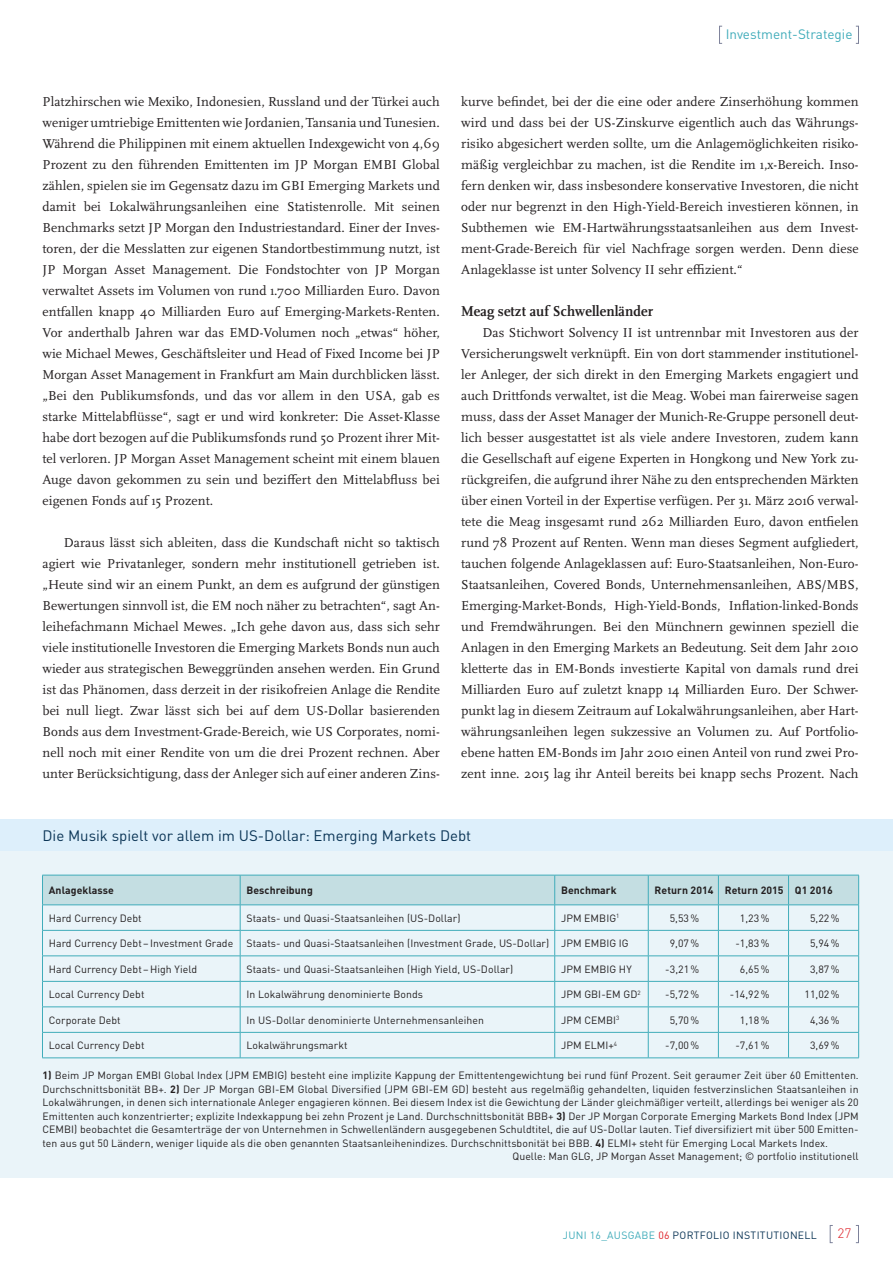
<style>
.page{position:relative;width:893px;height:1263px;background:#fff}
.page>*{position:absolute;margin:0;border:0;box-sizing:border-box;transform-origin:0 0}
.t1{font:15px "DINOT";color:#0b3556}
.t2{font:700 15px "Scala OT";letter-spacing:.005em;color:#231f20;scale:.95 1}
.t3{font:13.5px/21px "Scala OT";letter-spacing:.005em;color:#231f20;text-align:justify}
.t4{font:13.5px "DINOT";color:#40acba}
.t5{font:300 13.5px "DINOT";color:#de1e25}
.t6{font:10.5px "DINOT";letter-spacing:.005em;color:#231f20}
.t7{font:700 10.5px "DINOT";letter-spacing:.005em;color:#231f20}
.t8{font:10.5px "DINOT";letter-spacing:.03em;color:#0b3556}
.s1{font-weight:700}
.s2{color:#40acba}
.s3{color:#de1e25}
</style>
<div class="page">
<div style="left:0;top:820px;width:893px;height:358px;background:#eaf4f9"></div>
<div style="left:830px;top:1225px;width:3px;height:18px;border:1px solid #7d829a"></div>
<div style="left:856px;top:1225px;width:3px;height:18px;border:1px solid #7d829a"></div>
<div style="left:719px;top:26px;width:3px;height:18px;border:1px solid #7d829a"></div>
<div style="left:856px;top:26px;width:3px;height:18px;border:1px solid #7d829a"></div>
<div style="left:0;top:820px;width:893px;height:31px;background:#ddeffb"></div>
<svg style="left:42px;top:875px;width:817px;height:183px"></svg>
<hr style="left:42px;top:1058px;width:606px;height:1px;background:#40acba">
<hr style="left:648px;top:1058px;width:211px;height:1px;background:#40acba">
<p class="t4" style="left:726px;top:29px;width:128px">Investment-Strategie</p>
<p class="t3" style="left:43px;top:92px;width:399px">Platzhirschen wie Mexiko, Indonesien, Russland und der Türkei auch weniger umtriebige Emittenten wie Jordanien, Tansania und Tunesien.<br>Während die Philippinen mit einem aktuellen Indexgewicht von 4,69<br>Prozent zu den führenden Emittenten im JP Morgan EMBI Global zählen, spielen sie im Gegensatz dazu im GBI Emerging Markets und damit bei Lokalwährungsanleihen eine Statistenrolle. Mit seinen Benchmarks setzt JP Morgan den Industriestandard. Einer der Inves&shy;toren, der die Messlatten zur eigenen Standort bestimmung nutzt, ist JP Morgan Asset Management. Die Fondstochter von JP Morgan verwaltet Assets im Volumen von rund 1.700 Milliarden Euro. Davon entfallen knapp 40 Milliarden Euro auf Emerging-Markets-Renten.<br>Vor anderthalb Jahren war das EMD-Volumen noch „etwas“ höher, wie Michael Mewes, Geschäftsleiter und Head of Fixed Income bei JP Morgan Asset Management in Frankfurt am Main durch blicken lässt. „Bei den Publikumsfonds, und das vor allem in den USA, gab es starke Mittelabflüsse“, sagt er und wird konkreter: Die Asset-Klasse habe dort bezogen auf die Publikumsfonds rund 50 Prozent ihrer Mit&shy;tel verloren. JP Morgan Asset Management scheint mit einem blauen Auge davon gekommen zu sein und beziffert den Mittelabfluss bei eigenen Fonds auf 15 Prozent.</p>
<p class="t3" style="left:43px;top:533px;width:399px;text-indent:21px">Daraus lässt sich ableiten, dass die Kundschaft nicht so taktisch agiert wie Privatanleger, sondern mehr institutionell getrieben ist. „Heute sind wir an einem Punkt, an dem es aufgrund der günstigen Bewertungen sinnvoll ist, die EM noch näher zu betrachten“, sagt An&shy;leihefachmann Michael Mewes. „Ich gehe davon aus, dass sich sehr viele institutionelle Investoren die Emerging Markets Bonds nun auch wieder aus strategischen Beweggründen ansehen werden. Ein Grund ist das Phänomen, dass derzeit in der risikofreien Anlage die Rendite bei null liegt. Zwar lässt sich bei auf dem US-Dollar basierenden Bonds aus dem Investment-Grade-Bereich, wie US Corporates, nomi&shy;nell noch mit einer Rendite von um die drei Prozent rechnen. Aber unter Berücksichtigung, dass der Anleger sich auf einer anderen Zins-</p>
<p class="t3" style="left:461px;top:92px;width:399px">kurve befindet, bei der die eine oder andere Zinserhöhung kommen wird und dass bei der US-Zinskurve eigentlich auch das Währungs&shy;risiko abgesichert werden sollte, um die Anlagemöglich keiten risiko&shy;mäßig vergleichbar zu machen, ist die Rendite im 1,x-Bereich. Inso&shy;fern denken wir, dass insbesondere konservative Investoren, die nicht oder nur begrenzt in den High-Yield-Bereich investieren können, in Subthemen wie EM-Hartwährungsstaatsanleihen aus dem Invest&shy;ment-Grade-Bereich für viel Nachfrage sorgen werden. Denn diese Anlageklasse ist unter Solvency II sehr effizient.“</p>
<p class="t2" style="left:461px;top:304px;width:204px">Meag setzt auf Schwellenländer</p>
<p class="t3" style="left:461px;top:323px;width:399px;text-indent:21px">Das Stichwort Solvency II ist untrennbar mit Investoren aus der Versicherungswelt verknüpft. Ein von dort stammender institutionel&shy;ler Anleger, der sich direkt in den Emerging Markets engagiert und auch Drittfonds verwaltet, ist die Meag. Wobei man fairerweise sagen muss, dass der Asset Manager der Munich-Re-Gruppe personell deut&shy;lich besser ausgestattet ist als viele andere Investoren, zudem kann die Gesellschaft auf eigene Experten in Hongkong und New York zu&shy;rückgreifen, die aufgrund ihrer Nähe zu den entsprechenden Märkten über einen Vorteil in der Expertise verfügen. Per 31. März 2016 verwal&shy;tete die Meag insgesamt rund 262 Milliarden Euro, davon entfielen rund 78 Prozent auf Renten. Wenn man dieses Segment aufgliedert, tauchen folgende Anlageklassen auf: Euro-Staatsanleihen, Non-Euro-Staatsanleihen, Covered Bonds, Unternehmensanleihen, ABS/MBS, Emerging-Market-Bonds, High-Yield-Bonds, Inflation-linked-Bonds und Fremdwährungen. Bei den Münchnern gewinnen speziell die Anlagen in den Emerging Markets an Bedeutung. Seit dem Jahr 2010 kletterte das in EM-Bonds investierte Kapital von damals rund drei Milliarden Euro auf zuletzt knapp 14 Milliarden Euro. Der Schwer&shy;punkt lag in diesem Zeitraum auf Lokalwährungsanleihen, aber Hart&shy;währungsanleihen legen sukzessive an Volumen zu. Auf Portfolio&shy;ebene hatten EM-Bonds im Jahr 2010 einen Anteil von rund zwei Pro&shy;zent inne. 2015 lag ihr Anteil bereits bei knapp sechs Prozent. Nach</p>
<p class="t1" style="left:43px;top:830px;width:430px">Die Musik spielt vor allem im US-Dollar: Emerging Markets Debt</p>
<p class="t7" style="left:49px;top:884px;width:66px">Anlageklasse</p>
<p class="t7" style="left:246px;top:884px;width:68px">Beschreibung</p>
<p class="t7" style="left:561px;top:884px;width:57px">Benchmark</p>
<p class="t7" style="left:655px;top:884px;width:180px">Return 2014 Return 2015 Q1 2016</p>
<p class="t6" style="left:49px;top:914px;width:94px">Hard Currency Debt</p>
<p class="t6" style="left:246px;top:914px;width:215px">Staats- und Quasi-Staatsanleihen (US-Dollar)</p>
<p class="t6" style="left:561px;top:914px;width:60px">JPM EMBIG<sup>1</sup></p>
<p class="t6" style="left:670px;top:914px;width:31px">5,53 %</p>
<p class="t6" style="left:740px;top:914px;width:31px">1,23 %</p>
<p class="t6" style="left:810px;top:914px;width:31px">5,22 %</p>
<p class="t6" style="left:49px;top:940px;width:186px">Hard Currency Debt – Investment Grade</p>
<p class="t6" style="left:247px;top:940px;width:384px">Staats- und Quasi-Staatsanleihen (Investment Grade, US-Dollar) JPM EMBIG IG</p>
<p class="t6" style="left:670px;top:940px;width:31px">9,07 %</p>
<p class="t6" style="left:735px;top:940px;width:36px">-1,83 %</p>
<p class="t6" style="left:810px;top:940px;width:31px">5,94 %</p>
<p class="t6" style="left:49px;top:965px;width:150px">Hard Currency Debt – High Yield</p>
<p class="t6" style="left:247px;top:965px;width:268px">Staats- und Quasi-Staatsanleihen (High Yield, US-Dollar)</p>
<p class="t6" style="left:561px;top:965px;width:72px">JPM EMBIG HY</p>
<p class="t6" style="left:665px;top:965px;width:36px">-3,21 %</p>
<p class="t6" style="left:740px;top:965px;width:31px">6,65 %</p>
<p class="t6" style="left:810px;top:965px;width:31px">3,87 %</p>
<p class="t6" style="left:49px;top:991px;width:97px">Local Currency Debt</p>
<p class="t6" style="left:247px;top:991px;width:178px">In Lokalwährung denominierte Bonds</p>
<p class="t6" style="left:561px;top:991px;width:81px">JPM GBI-EM GD<sup>2</sup></p>
<p class="t6" style="left:665px;top:991px;width:36px">-5,72 %</p>
<p class="t6" style="left:730px;top:991px;width:41px">-14,92 %</p>
<p class="t6" style="left:804px;top:991px;width:37px">11,02 %</p>
<p class="t6" style="left:49px;top:1016px;width:73px">Corporate Debt</p>
<p class="t6" style="left:247px;top:1016px;width:239px">In US-Dollar denominierte Unternehmensanleihen</p>
<p class="t6" style="left:561px;top:1016px;width:60px">JPM CEMBI<sup>3</sup></p>
<p class="t6" style="left:670px;top:1016px;width:31px">5,70 %</p>
<p class="t6" style="left:740px;top:1016px;width:31px">1,18 %</p>
<p class="t6" style="left:810px;top:1016px;width:31px">4,36 %</p>
<p class="t6" style="left:49px;top:1042px;width:97px">Local Currency Debt</p>
<p class="t6" style="left:247px;top:1042px;width:102px">Lokalwährungsmarkt</p>
<p class="t6" style="left:561px;top:1042px;width:58px">JPM ELMI+<sup>4</sup></p>
<p class="t6" style="left:665px;top:1042px;width:36px">-7,00 %</p>
<p class="t6" style="left:735px;top:1042px;width:36px">-7,61 %</p>
<p class="t6" style="left:810px;top:1042px;width:31px">3,69 %</p>
<p class="t6" style="left:43px;top:1072px;width:818px"><span class="s1">1)</span> Beim JP Morgan EMBI Global Index (JPM EMBIG) besteht eine implizite Kappung der Emittentengewichtung bei rund fünf Prozent. Seit geraumer Zeit über 60 Emittenten.</p>
<p class="t6" style="left:43px;top:1085px;width:817px">Durchschnittsbonität BB+. <span class="s1">2)</span> Der JP Morgan GBI-EM Global Diversified (JPM GBI-EM GD) besteht aus regelmäßig gehandelten, liquiden festverzinslichen Staatsanleihen in</p>
<p class="t6" style="left:43px;top:1099px;width:817px">Lokalwährungen, in denen sich internationale Anleger engagieren können. Bei diesem Index ist die Gewichtung der Länder gleichmäßiger verteilt, allerdings bei weniger als 20</p>
<p class="t6" style="left:43px;top:1112px;width:818px">Emittenten auch konzentrierter; explizite Indexkappung bei zehn Prozent je Land. Durchschnittsbonität BBB+ <span class="s1">3)</span> Der JP Morgan Corporate Emerging Markets Bond Index (JPM</p>
<p class="t6" style="left:43px;top:1126px;width:818px">CEMBI) beobachtet die Gesamterträge der von Unternehmen in Schwellenländern ausgegebenen Schuldtitel, die auf US-Dollar lauten. Tief diversifiziert mit über 500 Emitten-</p>
<p class="t6" style="left:43px;top:1139px;width:787px">ten aus gut 50 Ländern, weniger liquide als die oben genannten Staatsanleihenindizes. Durchschnittsbonität bei BBB. <span class="s1">4)</span> ELMI+ steht für Emerging Local Markets Index.</p>
<p class="t6" style="left:512px;top:1153px;width:348px">Quelle: Man GLG, JP Morgan Asset Management; © portfolio institutionell</p>
<p class="t8" style="left:563px;top:1232px;width:256px"><span class="s2">JUNI 16_AUSGABE</span> <span class="s3">06</span> PORTFOLIO INSTITUTIONELL</p>
<p class="t5" style="left:837px;top:1225px;width:15px">27</p>
</div>
